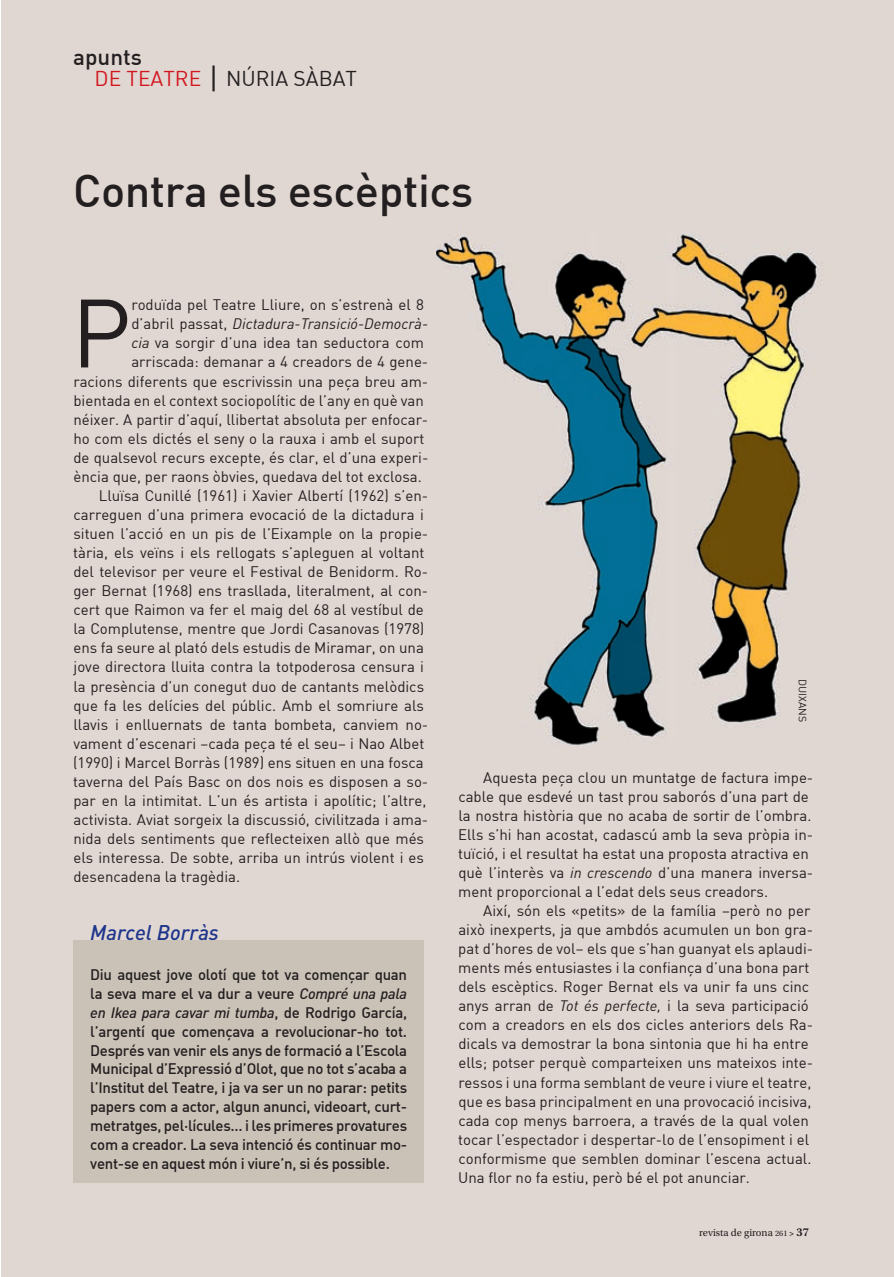
<style>
.page{position:relative;width:894px;height:1277px;background:#fff}
.page>*{position:absolute;margin:0;border:0;box-sizing:border-box;transform-origin:0 0}
.t1{font:95.25px "DIN";color:#231f20}
.t2{font:500 45px "DIN";letter-spacing:-.01em;color:#231f20}
.t3{font:500 22.5px "DIN";color:#231f20}
.t4{font:21px "DIN";color:#231f20}
.t5{font:italic 500 21px "DIN";color:#1e358b}
.t6{font:15px/19px "DIN";color:#231f20}
.t7{font:15px/18.9px "DIN Medium Alternate";letter-spacing:-.02em;color:#231f20}
.t8{font:italic 15px "DIN";color:#231f20}
.t9{font:italic 500 15px "DIN";letter-spacing:-.02em;color:#231f20}
.t10{font:10.5px "Utopia Std";color:#231f20}
.t11{font:10.5px "DIN";color:#231f20}
.s1{color:#d2161e}
.s2{font-size:30px}
.s3{font-style:normal}
.s4{font-style:italic}
.s5{font-family:"DIN";font-weight:500;font-style:italic}
.s6{font-family:"DIN Medium Alternate";font-weight:400;font-style:normal}
.s7{font-size:8.25px}
.s8{font-weight:600;font-size:9px}
.s9{font-weight:600;font-size:12px}
</style>
<div class="page">
<div style="left:1px;top:0;width:893px;height:1276px;background:#e1d7d2"></div>
<img style="left:436px;top:234px;width:385px;height:512px">
<div style="left:73px;top:940px;width:351px;height:242px;background:#cbc2b7"></div>
<h3 class="t3" style="left:73px;top:42px;width:70px">apunts</h3>
<h3 class="t4" style="left:95px;top:65px;width:264px"><span class="s1">DE TEATRE</span> <span class="s2">|</span> NÚRIA SÀBAT</h3>
<h2 class="t2" style="left:73px;top:162px;width:401px">Contra els escèptics</h2>
<h1 class="t1" style="left:71px;top:273px;width:62px">P</h1>
<p class="t6" style="left:131px;top:295px;width:294px">roduïda pel Teatre Lliure, on s’estrenà el 8</p>
<p class="t8" style="left:131px;top:314px;width:298px"><span class="s3">d’abril passat,</span> Dictadura-Transició-Democrà-</p>
<p class="t6" style="left:131px;top:333px;width:294px"><span class="s4">cia</span> va sorgir d’una idea tan seductora com</p>
<p class="t6" style="left:131px;top:352px;width:298px">arriscada: demanar a 4 creadors de 4 gene-</p>
<p class="t6" style="left:73px;top:371px;width:356px">racions diferents que escrivissin una peça breu am-</p>
<p class="t6" style="left:73px;top:390px;width:352px">bientada en el context sociopolític de l’any en què van</p>
<p class="t6" style="left:73px;top:409px;width:356px">néixer. A partir d’aquí, llibertat absoluta per enfocar-</p>
<p class="t6" style="left:73px;top:428px;width:352px">ho com els dictés el seny o la rauxa i amb el suport</p>
<p class="t6" style="left:73px;top:447px;width:356px">de qualsevol recurs excepte, és clar, el d’una experi-</p>
<p class="t6" style="left:73px;top:466px;width:350px">ència que, per raons òbvies, quedava del tot exclosa.</p>
<p class="t6" style="left:99px;top:485px;width:331px">Lluïsa Cunillé (1961) i Xavier Albertí (1962) s’en-</p>
<p class="t6" style="left:73px;top:504px;width:352px">carreguen d’una primera evocació de la dictadura i</p>
<p class="t6" style="left:73px;top:523px;width:356px">situen l’acció en un pis de l’Eixample on la propie-</p>
<p class="t6" style="left:73px;top:543px;width:353px">tària, els veïns i els rellogats s’apleguen al voltant</p>
<p class="t6" style="left:73px;top:562px;width:356px">del televisor per veure el Festival de Benidorm. Ro-</p>
<p class="t6" style="left:73px;top:581px;width:356px">ger Bernat (1968) ens trasllada, literalment, al con-</p>
<p class="t6" style="left:73px;top:600px;width:352px">cert que Raimon va fer el maig del 68 al vestíbul de</p>
<p class="t6" style="left:73px;top:619px;width:352px">la Complutense, mentre que Jordi Casanovas (1978)</p>
<p class="t6" style="left:73px;top:638px;width:352px">ens fa seure al plató dels estudis de Miramar, on una</p>
<p class="t6" style="left:74px;top:657px;width:352px">jove directora lluita contra la totpoderosa censura i</p>
<p class="t6" style="left:73px;top:676px;width:352px">la presència d’un conegut duo de cantants melòdics</p>
<p class="t6" style="left:73px;top:695px;width:352px">que fa les delícies del públic. Amb el somriure als</p>
<p class="t6" style="left:73px;top:714px;width:356px">llavis i enlluernats de tanta bombeta, canviem no-</p>
<p class="t6" style="left:73px;top:733px;width:352px">vament d’escenari –cada peça té el seu– i Nao Albet</p>
<p class="t6" style="left:73px;top:752px;width:352px">(1990) i Marcel Borràs (1989) ens situen en una fosca</p>
<p class="t6" style="left:73px;top:771px;width:356px">taverna del País Basc on dos nois es disposen a so-</p>
<p class="t6" style="left:73px;top:790px;width:354px">par en la intimitat. L’un és artista i apolític; l’altre,</p>
<p class="t6" style="left:73px;top:809px;width:356px">activista. Aviat sorgeix la discussió, civilitzada i ama-</p>
<p class="t6" style="left:73px;top:828px;width:352px">nida dels sentiments que reflecteixen allò que més</p>
<p class="t6" style="left:73px;top:847px;width:352px">els interessa. De sobte, arriba un intrús violent i es</p>
<p class="t6" style="left:73px;top:866px;width:168px">desencadena la tragèdia.</p>
<h3 class="t5" style="left:90px;top:919px;width:130px">Marcel Borràs</h3>
<p class="t7" style="left:90px;top:964px;width:318px">Diu aquest jove olotí que tot va començar quan la seva mare el va dur a veure <span class="s5">Compré una pala</span></p>
<p class="t9" style="left:90px;top:1002px;width:318px">en Ikea para cavar mi tumba<span class="s6">, de Rodrigo García,</span></p>
<p class="t7" style="left:90px;top:1021px;width:318px;text-align:justify">l’argentí que començava a revolucionar-ho tot.<br>Després van venir els anys de formació a l’Escola Municipal d’Expressió d’Olot, que no tot s’acaba a l’Institut del Teatre, i ja va ser un no parar: petits papers com a actor, algun anunci, videoart, curt&shy;metratges, pel·lícules... i les primeres provatures com a creador. La seva intenció és continuar mo&shy;vent-se en aquest món i viure’n, si és possible.</p>
<p class="t11" style="left:809px;top:678px;width:45px;rotate:90deg">DUIXANS</p>
<p class="t6" style="left:458px;top:767px;width:357px;text-indent:25px">Aquesta peça clou un muntatge de factura impe&shy;cable que esdevé un tast prou saborós d’una part de la nostra història que no acaba de sortir de l’ombra.<br>Ells s’hi han acostat, cadascú amb la seva pròpia in&shy;tuïció, i el resultat ha estat una proposta atractiva en què l’interès va <span class="s4">in crescendo</span> d’una manera inversa&shy;ment proporcional a l’edat dels seus creadors.</p>
<p class="t6" style="left:458px;top:900px;width:357px;text-indent:25px">Així, són els «petits» de la família –però no per això inexperts, ja que ambdós acumulen un bon gra&shy;pat d’hores de vol– els que s’han guanyat els aplaudi&shy;ments més entusiastes i la confiança d’una bona part dels escèptics. Roger Bernat els va unir fa uns cinc anys arran de <span class="s4">Tot és perfecte,</span> i la seva participació com a creadors en els dos cicles anteriors dels Ra&shy;dicals va demostrar la bona sintonia que hi ha entre ells; potser perquè comparteixen uns mateixos inte&shy;ressos i una forma semblant de veure i viure el teatre, que es basa principalment en una provocació incisiva, cada cop menys barroera, a través de la qual volen tocar l’espectador i despertar-lo de l’ensopiment i el conformisme que semblen dominar l’escena actual.<br>Una flor no fa estiu, però bé el pot anunciar.</p>
<p class="t10" style="left:699px;top:1227px;width:111px">revista de girona <span class="s7">261</span> <span class="s8">&gt;</span> <span class="s9">37</span></p>
</div>
